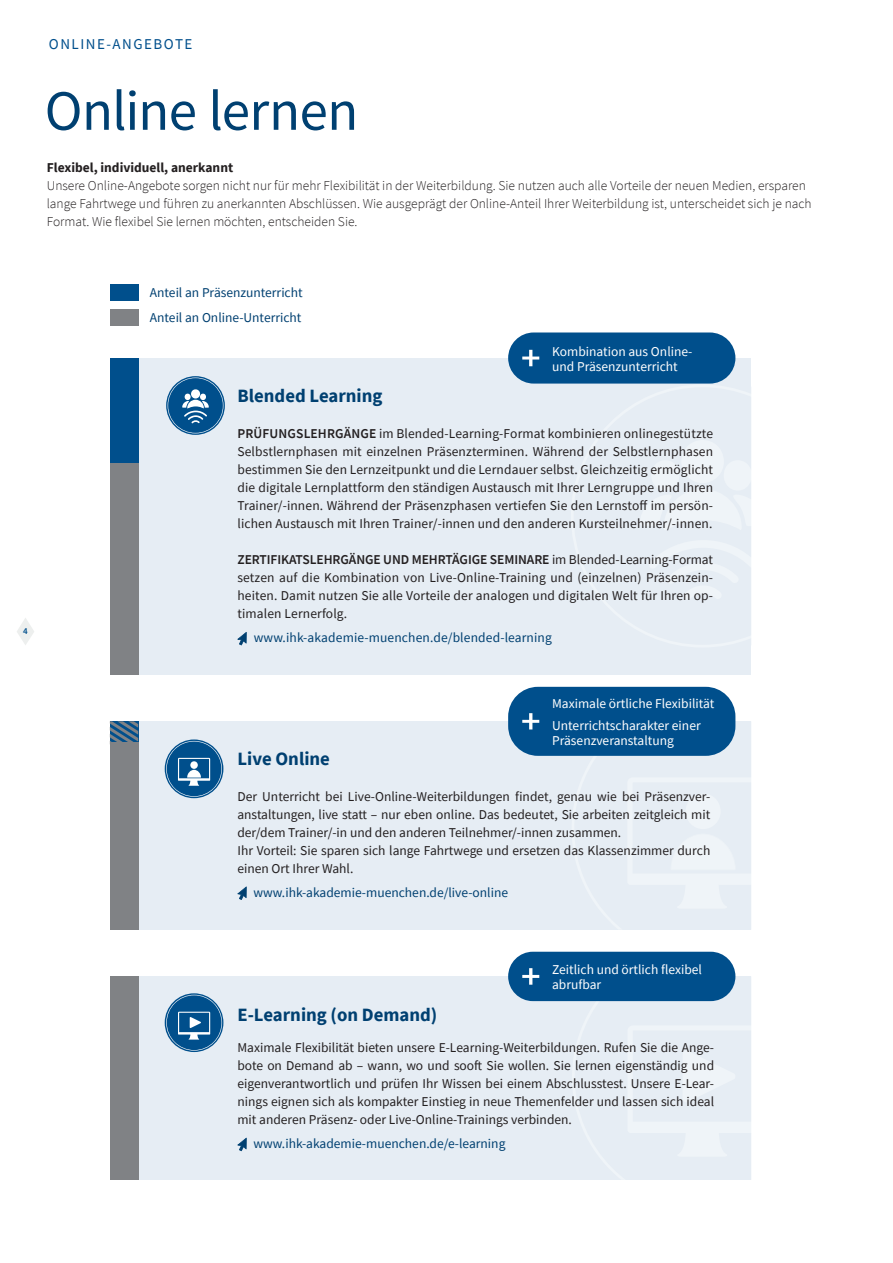
<style>
.page{position:relative;width:893px;height:1263px;background:#fff}
.page>*{position:absolute;margin:0;border:0;box-sizing:border-box;transform-origin:0 0}
.t1{font:57px "Source Sans Pro";letter-spacing:-.01em;color:#004071}
.t2{font:700 18.75px "Source Sans Pro";color:#004071}
.t3{font:15px "Source Sans Pro";letter-spacing:.1em;color:#004f8c}
.t4{font:13.5px/18px "Source Sans Pro";color:#231f20;text-align:justify}
.t5{font:300 13.5px/18px "Source Sans Pro";color:#231f20}
.t6{font:13.5px "Source Sans Pro";color:#004071}
.t7{font:13.5px/15px "Source Sans Pro";color:#fff}
.t8{font:700 13.5px "Source Sans Pro";color:#231f20}
.t9{font:600 9px "Source Sans Pro";color:#004f8c}
.s1{font-weight:600}
</style>
<div class="page">
<div style="left:138px;top:358px;width:613px;height:317px;background:#e6edf4"></div>
<div style="left:681px;top:440px;width:43px;height:43px;background:#eff4f8;border-radius:50%"></div>
<div style="left:110px;top:358px;width:28px;height:105px;background:#004f8c"></div>
<div style="left:110px;top:463px;width:28px;height:212px;background:#808285"></div>
<svg style="left:237px;top:632px;width:10px;height:13px"></svg>
<svg style="left:166px;top:376px;width:59px;height:59px"></svg>
<svg style="left:168px;top:378px;width:55px;height:55px"></svg>
<div style="left:508px;top:332px;width:227px;height:52px;background:#004f8c;border-radius:26px"></div>
<svg style="left:522px;top:350px;width:17px;height:16px"></svg>
<div style="left:138px;top:721px;width:613px;height:209px;background:#e6edf4"></div>
<div style="left:685px;top:793px;width:36px;height:36px;background:#eff4f8;border-radius:50%"></div>
<svg style="left:110px;top:721px;width:28px;height:21px"></svg>
<div style="left:110px;top:742px;width:28px;height:188px;background:#808285"></div>
<svg style="left:237px;top:886px;width:10px;height:14px"></svg>
<svg style="left:166px;top:741px;width:56px;height:56px"></svg>
<div style="left:508px;top:687px;width:227px;height:69px;background:#004f8c;border-radius:30px"></div>
<svg style="left:522px;top:713px;width:17px;height:16px"></svg>
<div style="left:138px;top:976px;width:613px;height:204px;background:#e6edf4"></div>
<svg style="left:565px;top:976px;width:171px;height:26px"></svg>
<div style="left:110px;top:976px;width:28px;height:204px;background:#808285"></div>
<svg style="left:237px;top:1138px;width:10px;height:13px"></svg>
<svg style="left:166px;top:995px;width:56px;height:56px"></svg>
<div style="left:508px;top:952px;width:227px;height:49px;background:#004f8c;border-radius:25px"></div>
<svg style="left:522px;top:968px;width:17px;height:17px"></svg>
<div style="left:110px;top:285px;width:28px;height:16px;background:#004f8c"></div>
<div style="left:110px;top:309px;width:28px;height:17px;background:#808285"></div>
<svg style="left:17px;top:618px;width:17px;height:27px"></svg>
<p class="t3" style="left:49px;top:34px;width:145px">ONLINE-ANGEBOTE</p>
<h1 class="t1" style="left:45px;top:75px;width:315px">Online lernen</h1>
<p class="t8" style="left:47px;top:158px;width:188px">Flexibel, individuell, anerkannt</p>
<p class="t5" style="left:47px;top:176px;width:766px">Unsere Online-Angebote sorgen nicht nur für mehr Flexibilität in der Weiterbildung. Sie nutzen auch alle Vorteile der neuen Medien, ersparen lange Fahrtwege und führen zu anerkannten Abschlüssen. Wie ausgeprägt der Online-Anteil Ihrer Weiterbildung ist, unterscheidet sich je nach<br>Format. Wie flexibel Sie lernen möchten, entscheiden Sie.</p>
<p class="t9" style="left:23px;top:625px;width:6px">4</p>
<p class="t6" style="left:150px;top:284px;width:154px">Anteil an Präsenzunterricht</p>
<p class="t6" style="left:150px;top:309px;width:153px">Anteil an Online-Unterricht</p>
<p class="t7" style="left:552px;top:344px;width:142px">Kombination aus Online&shy;und Präsenzunterricht</p>
<h2 class="t2" style="left:237px;top:383px;width:147px">Blended Learning</h2>
<p class="t4" style="left:237px;top:425px;width:477px"><span class="s1">PRÜFUNGSLEHRGÄNGE</span> im Blended-Learning-Format kombinieren onlinegestützte Selbstlernphasen mit einzelnen Präsenzterminen. Während der Selbstlernphasen bestimmen Sie den Lernzeitpunkt und die Lerndauer selbst. Gleichzeitig ermöglicht die digitale Lernplattform den ständigen Austausch mit Ihrer Lerngruppe und Ihren Trainer/-innen. Während der Präsenzphasen vertiefen Sie den Lernstoff im persön&shy;lichen Austausch mit Ihren Trainer/-innen und den anderen Kursteilnehmer/-innen.</p>
<p class="t4" style="left:237px;top:551px;width:477px"><span class="s1">ZERTIFIKATSLEHRGÄNGE UND MEHRTÄGIGE SEMINARE</span> im Blended-Learning-Format setzen auf die Kombination von Live-Online-Training und (einzelnen) Präsenzein&shy;heiten. Damit nutzen Sie alle Vorteile der analogen und digitalen Welt für Ihren op&shy;timalen Lernerfolg.</p>
<p class="t6" style="left:254px;top:629px;width:300px">www.ihk-akademie-muenchen.de/blended-learning</p>
<p class="t7" style="left:552px;top:693px;width:164px;line-height:21.5px">Maximale örtliche Flexibilität<br>Unterrichtscharakter einer</p>
<p class="t7" style="left:552px;top:733px;width:123px">Präsenzveranstaltung</p>
<h2 class="t2" style="left:237px;top:746px;width:94px">Live Online</h2>
<p class="t4" style="left:237px;top:787px;width:474px;text-align:left">Der Unterricht bei Live-Online-Weiterbildungen findet, genau wie bei Präsenzver&shy;anstaltungen, live statt – nur eben online. Das bedeutet, Sie arbeiten zeitgleich mit der/dem Trainer/-in und den anderen Teilnehmer/-innen zusammen.<br>Ihr Vorteil: Sie sparen sich lange Fahrtwege und ersetzen das Klassenzimmer durch einen Ort Ihrer Wahl.</p>
<p class="t6" style="left:253px;top:884px;width:256px">www.ihk-akademie-muenchen.de/live-online</p>
<p class="t7" style="left:552px;top:962px;width:151px">Zeitlich und örtlich flexibel abrufbar</p>
<h2 class="t2" style="left:237px;top:1002px;width:201px">E-Learning (on Demand)</h2>
<p class="t4" style="left:237px;top:1038px;width:478px">Maximale Flexibilität bieten unsere E-Learning-Weiterbildungen. Rufen Sie die Ange&shy;bote on Demand ab – wann, wo und sooft Sie wollen. Sie lernen eigenständig und eigenverantwortlich und prüfen Ihr Wissen bei einem Abschlusstest. Unsere E-Lear&shy;nings eignen sich als kompakter Einstieg in neue Themenfelder und lassen sich ideal mit anderen Präsenz- oder Live-Online-Trainings verbinden.</p>
<p class="t6" style="left:253px;top:1135px;width:253px">www.ihk-akademie-muenchen.de/e-learning</p>
</div>
